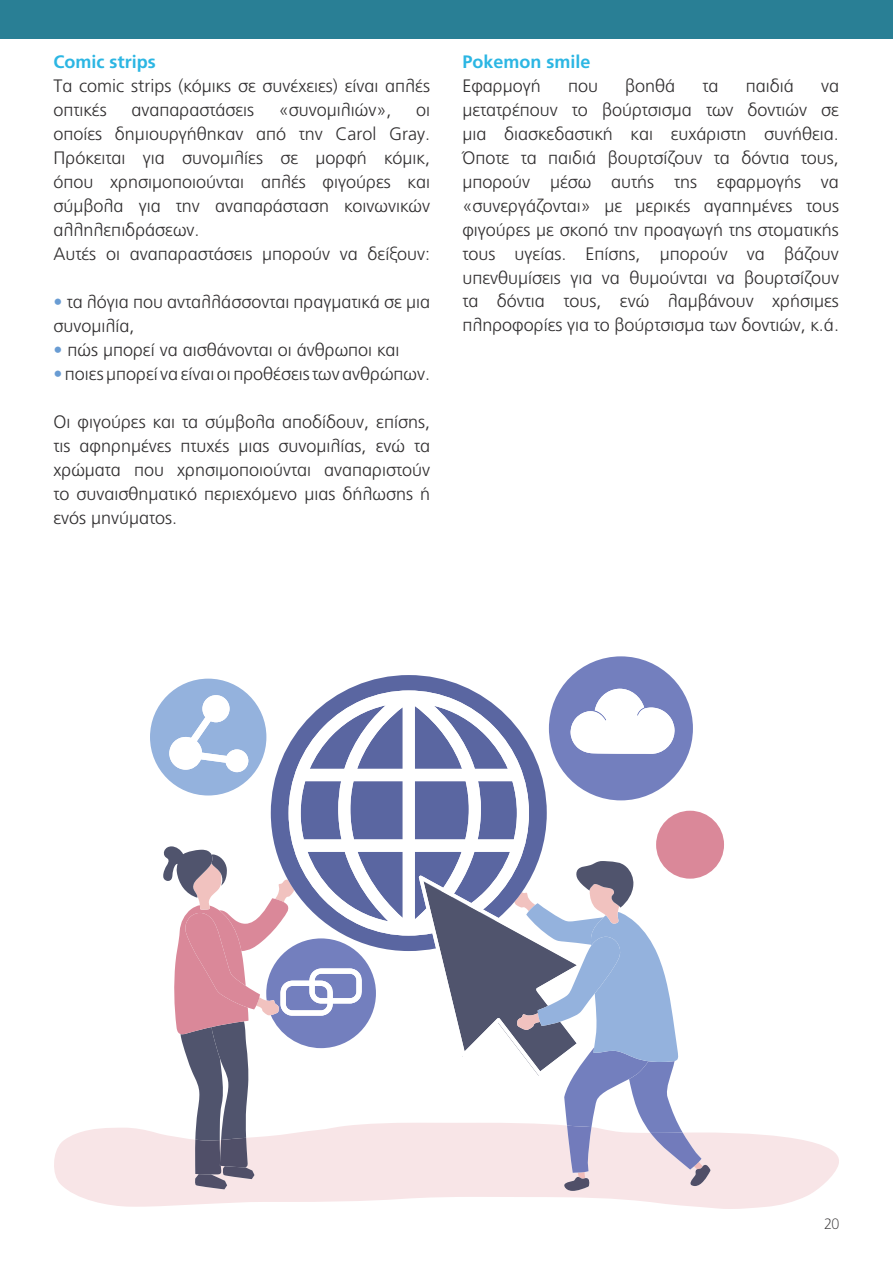
<style>
.page{position:relative;width:893px;height:1263px;background:#fff}
.page>*{position:absolute;margin:0;border:0;box-sizing:border-box;transform-origin:0 0}
.t1{font:300 18px/24px "PF Catalog";color:#312f30}
.t2{font:700 18px "PF Catalog";color:#2cb6e3}
.t3{font:100 15px "PF Catalog";color:#312f30}
.s1{font-weight:400;color:#699cd3}
</style>
<div class="page">
<hr style="left:892px;top:0;width:1px;height:85px;background:#2a7e94">
<div style="left:0;top:0;width:893px;height:38px;background:#297f95"></div>
<svg style="left:54px;top:1123px;width:785px;height:86px;fill:#f8e5e7"></svg>
<svg style="left:150px;top:679px;width:116px;height:116px"></svg>
<svg style="left:271px;top:675px;width:276px;height:276px"></svg>
<svg style="left:289px;top:690px;width:240px;height:245px;fill:#5a66a1"></svg>
<svg style="left:419px;top:861px;width:291px;height:330px"></svg>
<svg style="left:549px;top:656px;width:144px;height:144px"></svg>
<div style="left:656px;top:811px;width:68px;height:68px;background:#da8899;border-radius:50%"></div>
<svg style="left:163px;top:846px;width:213px;height:343px"></svg>
<p class="t2" style="left:53px;top:51px;width:104px">Comic strips</p>
<p class="t1" style="left:53px;top:74px;width:378px">Τα comic strips (κόμικς σε συνέχειες) είναι απλές οπτικές</p>
<p class="t1" style="left:131px;top:98px;width:124px">αναπαραστάσεις</p>
<p class="t1" style="left:279px;top:98px;width:114px">«συνομιλιών»,</p>
<p class="t1" style="left:53px;top:98px;width:378px;text-indent:363px">οι οποίες δημιουργήθηκαν από την Carol Gray.<br>Πρόκειται για συνομιλίες σε μορφή κόμικ, όπου χρησιμοποιούνται απλές φιγούρες και σύμβολα για την αναπαράσταση κοινωνικών αλληλεπιδράσεων.<br>Αυτές οι αναπαραστάσεις μπορούν να δείξουν:</p>
<p class="t1" style="left:53px;top:290px;width:378px"><span class="s1">•</span> τα λόγια που ανταλλάσσονται πραγματικά σε μια συνομιλία,</p>
<p class="t1" style="left:53px;top:338px;width:348px"><span class="s1">•</span> πώς μπορεί να αισθάνονται οι άνθρωποι και</p>
<p class="t1" style="left:53px;top:362px;width:378px"><span class="s1">•</span> ποιες μπορεί να είναι οι προθέσεις των ανθρώπων.</p>
<p class="t1" style="left:53px;top:410px;width:378px;text-align:justify">Οι φιγούρες και τα σύμβολα αποδίδουν, επίσης, τις αφηρημένες πτυχές μιας συνομιλίας, ενώ τα χρώματα που χρησιμοποιούνται αναπαριστούν το συναισθηματικό περιεχόμενο μιας δήλωσης ή ενός μηνύματος.</p>
<p class="t2" style="left:462px;top:51px;width:130px">Pokemon smile</p>
<p class="t1" style="left:462px;top:74px;width:80px">Εφαρμογή</p>
<p class="t1" style="left:568px;top:74px;width:32px">που</p>
<p class="t1" style="left:625px;top:74px;width:52px">βοηθά</p>
<p class="t1" style="left:702px;top:74px;width:18px">τα</p>
<p class="t1" style="left:746px;top:74px;width:50px">παιδιά</p>
<p class="t1" style="left:462px;top:74px;width:378px;text-align:justify;text-indent:359px">να μετατρέπουν το βούρτσισμα των δοντιών σε μια διασκεδαστική και ευχάριστη συνήθεια.<br>Όποτε τα παιδιά βουρτσίζουν τα δόντια τους, μπορούν μέσω αυτής της εφαρμογής να «συνεργάζονται» με μερικές αγαπημένες τους φιγούρες με σκοπό την προαγωγή της στοματικής τους υγείας. Επίσης, μπορούν να βάζουν υπενθυμίσεις για να θυμούνται να βουρτσίζουν τα δόντια τους, ενώ λαμβάνουν χρήσιμες πληροφορίες για το βούρτσισμα των δοντιών, κ.ά.</p>
<p class="t3" style="left:824px;top:1216px;width:16px">20</p>
</div>
